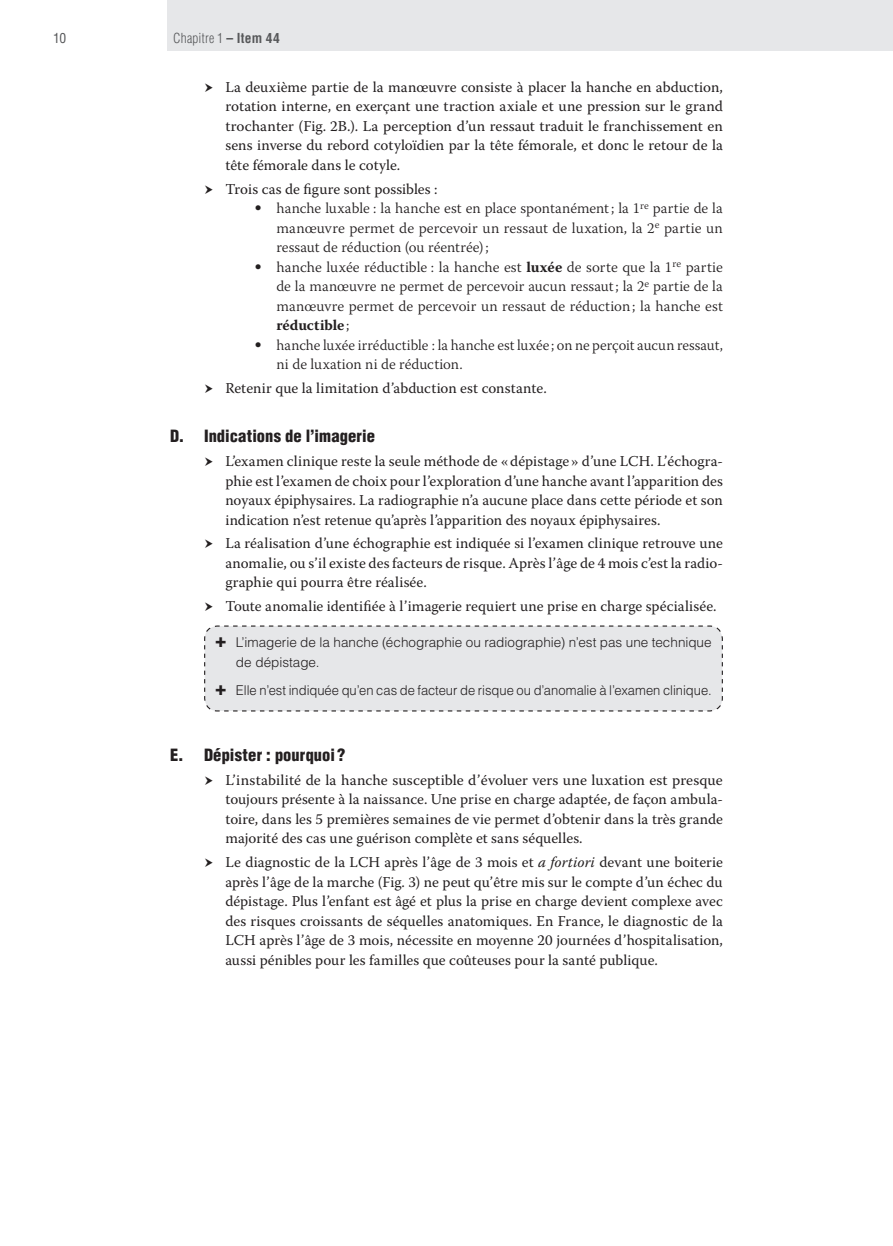
<style>
.page{position:relative;width:893px;height:1246px;background:#fff}
.page>*{position:absolute;margin:0;border:0;box-sizing:border-box;transform-origin:0 0}
.t1{font:900 condensed 16.5px "Helvetica LT Std";color:#231f20}
.t2{font:15px/19.5px "Warnock Pro";letter-spacing:.005em;color:#231f20;text-align:justify}
.t3{font:300 15px/19.5px "Warnock Pro";color:#231f20}
.t4{font:300 13.5px/19.5px "Helvetica LT Std";color:#231f20}
.t5{font:300 13.5px "Helvetica LT Std";color:#231f20;scale:.96 1}
.t6{font:300 condensed 13.5px "Helvetica LT Std";letter-spacing:.015em;color:#57585a}
.t7{font:condensed 13.5px "Helvetica LT Std";color:#57585a}
.s1{font-weight:700}
.s2{font-weight:400}
.s3{font-style:italic}
</style>
<div class="page">
<div style="left:167px;top:0;width:726px;height:51px;background:#e6e7e9"></div>
<div style="left:204px;top:625px;width:519px;height:87px;background:#e6e7e9"></div>
<p class="t7" style="left:53px;top:32px;width:15px">10</p>
<p class="t6" style="left:173px;top:32px;width:108px">Chapitre 1 <span class="s1">– Item 44</span></p>
<p class="t2" style="left:225px;top:78px;width:499px">La deuxième partie de la manœuvre consiste à placer la hanche en abduction, rotation interne, en exerçant une traction axiale et une pression sur le grand trochanter (Fig. 2B.). La perception d’un ressaut traduit le franchissement en sens inverse du rebord cotyloïdien par la tête fémorale, et donc le retour de la tête fémorale dans le cotyle.</p>
<p class="t3" style="left:276px;top:180px;width:448px;text-indent:-51px"><span class="s2">Trois cas de figure sont possibles :<br></span>hanche luxable : la hanche est en place spontanément ; la 1<sup>re</sup> partie de la manœuvre permet de percevoir un ressaut de luxation, la 2<sup>e</sup> partie un ressaut de réduction (ou réentrée) ;<br>hanche luxée réductible : la hanche est <span class="s1">luxée</span> de sorte que la 1<sup>re</sup> partie de la manœuvre ne permet de percevoir aucun ressaut ; la 2<sup>e</sup> partie de la manœuvre permet de percevoir un ressaut de réduction ; la hanche est <span class="s1">réductible</span> ;<br>hanche luxée irréductible : la hanche est luxée ; on ne perçoit aucun ressaut, ni de luxation ni de réduction.</p>
<p class="t2" style="left:225px;top:379px;width:323px">Retenir que la limitation d’abduction est constante.</p>
<p class="t1" style="left:170px;top:430px;width:206px">D. Indications de l’imagerie</p>
<p class="t2" style="left:225px;top:453px;width:499px">L’examen clinique reste la seule méthode de « dépistage » d’une LCH. L’échogra&shy;phie est l’examen de choix pour l’exploration d’une hanche avant l’apparition des noyaux épiphysaires. La radiographie n’a aucune place dans cette période et son indication n’est retenue qu’après l’apparition des noyaux épiphysaires.</p>
<p class="t2" style="left:225px;top:535px;width:499px">La réalisation d’une échographie est indiquée si l’examen clinique retrouve une anomalie, ou s’il existe des facteurs de risque. Après l’âge de 4 mois c’est la radio&shy;graphie qui pourra être réalisée.</p>
<p class="t2" style="left:225px;top:598px;width:493px">Toute anomalie identifiée à l’imagerie requiert une prise en charge spécialisée.</p>
<p class="t4" style="left:236px;top:634px;width:477px">L’imagerie de la hanche (échographie ou radiographie) n’est pas une technique de dépistage.</p>
<p class="t5" style="left:236px;top:685px;width:497px">Elle n’est indiquée qu’en cas de facteur de risque ou d’anomalie à l’examen clinique.</p>
<p class="t1" style="left:170px;top:748px;width:177px">E. Dépister : pourquoi ?</p>
<p class="t2" style="left:225px;top:771px;width:499px">L’instabilité de la hanche susceptible d’évoluer vers une luxation est presque toujours présente à la naissance. Une prise en charge adaptée, de façon ambula&shy;toire, dans les 5 premières semaines de vie permet d’obtenir dans la très grande majorité des cas une guérison complète et sans séquelles.</p>
<p class="t2" style="left:225px;top:854px;width:499px">Le diagnostic de la LCH après l’âge de 3 mois et <span class="s3">a fortiori</span> devant une boiterie après l’âge de la marche (Fig. 3) ne peut qu’être mis sur le compte d’un échec du dépistage. Plus l’enfant est âgé et plus la prise en charge devient complexe avec des risques croissants de séquelles anatomiques. En France, le diagnostic de la LCH après l’âge de 3 mois, nécessite en moyenne 20 journées d’hospitalisation, aussi pénibles pour les familles que coûteuses pour la santé publique.</p>
</div>
